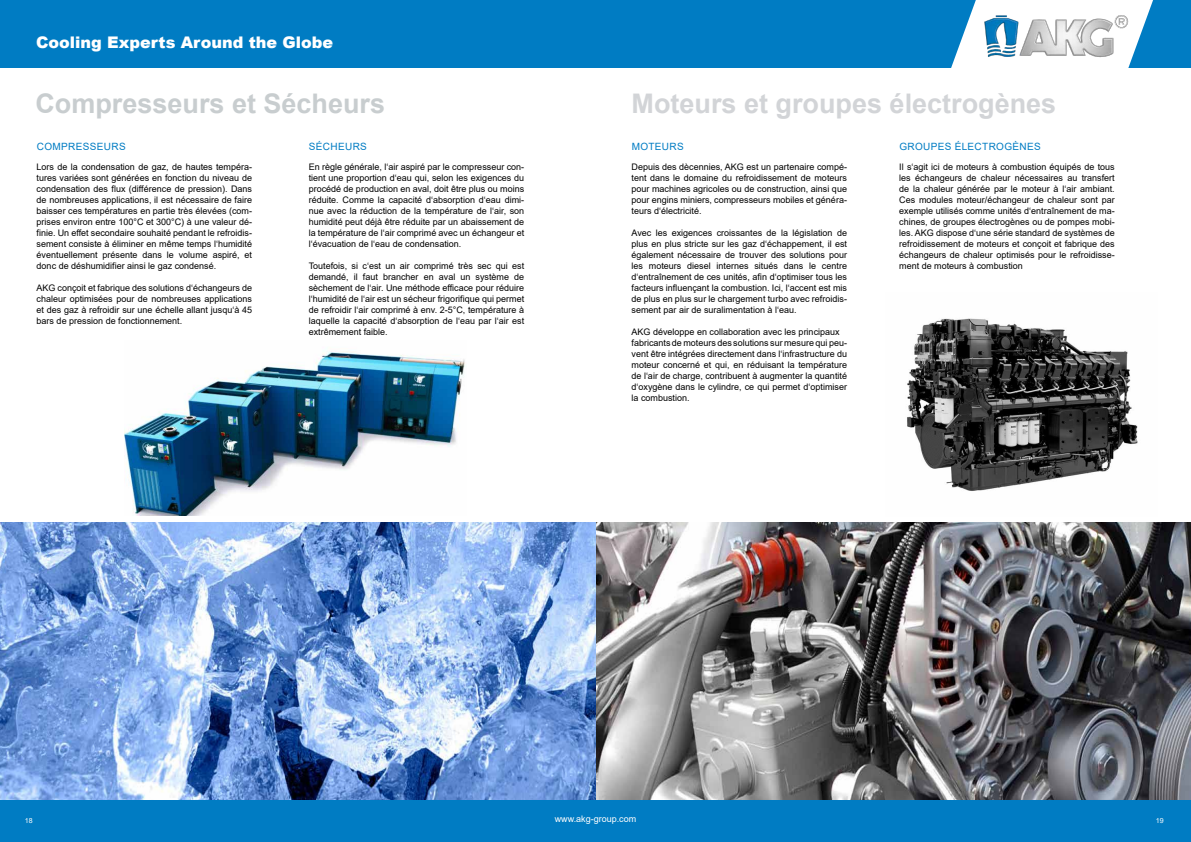
<style>
.page{position:relative;width:1191px;height:842px;background:#fff}
.page>*{position:absolute;margin:0;border:0;box-sizing:border-box;transform-origin:0 0}
.t1{font:700 27px "Arial";color:#d2d4d7}
.t2{font:700 27px "Arial";color:#c8cdcf}
.t3{font:900 16px "Arial";color:#fff}
.t4{font:10px "Arial";letter-spacing:.035em;color:#007cc3}
.t5{font:9px/11px "Arial";color:#000;text-align:justify}
.t6{font:9px "Arial";color:#fff}
.t7{font:7px "Arial";color:#fff}
</style>
<div class="page">
<div style="left:0;top:799px;width:1191px;height:43px;background:#007cc3"></div>
<div style="left:0;top:0;width:1191px;height:67px;background:#007cc3"></div>
<svg style="left:950px;top:0;width:203px;height:68px"></svg>
<img style="left:982px;top:13px;width:148px;height:46px">
<img style="left:0;top:523px;width:1191px;height:276px">
<img style="left:125px;top:351px;width:340px;height:165px">
<img style="left:907px;top:318px;width:231px;height:173px">
<h2 class="t3" style="left:36px;top:27px;width:299px">Cooling Experts Around the Globe</h2>
<h1 class="t2" style="left:35px;top:85px;width:351px">Compresseurs et Sécheurs</h1>
<h1 class="t1" style="left:631px;top:85px;width:426px">Moteurs et groupes électrogènes</h1>
<p class="t4" style="left:631px;top:140px;width:54px">MOTEURS</p>
<p class="t4" style="left:899px;top:140px;width:143px">GROUPES ÉLECTROGÈNES</p>
<p class="t5" style="left:631px;top:161px;width:217px">Depuis des dècennies, AKG est un partenaire compé&shy;tent dans le domaine du refroidissement de moteurs pour machines agricoles ou de construction, ainsi que pour engins miniers, compresseurs mobiles et généra&shy;teurs d‘électricité.</p>
<p class="t5" style="left:631px;top:227px;width:217px">Avec les exigences croissantes de la législation de plus en plus stricte sur les gaz d‘échappement, il est également nécessaire de trouver des solutions pour les moteurs diesel internes situés dans le centre d‘entraînement de ces unités, afin d‘optimiser tous les facteurs influençant la combustion. Ici, l‘accent est mis de plus en plus sur le chargement turbo avec refroidis&shy;sement par air de suralimentation à l‘eau.</p>
<p class="t5" style="left:631px;top:326px;width:217px;text-align:left">AKG développe en collaboration avec les principaux fabricants de moteurs des solutions sur mesure qui peu&shy;vent être intégrées directement dans l‘infrastructure du moteur concerné et qui, en réduisant la température de l‘air de charge, contribuent à augmenter la quantité d‘oxygène dans le cylindre, ce qui permet d‘optimiser la combustion.</p>
<p class="t4" style="left:37px;top:140px;width:90px">COMPRESSEURS</p>
<p class="t4" style="left:309px;top:140px;width:60px">SÉCHEURS</p>
<p class="t5" style="left:309px;top:161px;width:217px">En règle générale, l‘air aspiré par le compresseur con&shy;tient une proportion d‘eau qui, selon les exigences du procédé de production en aval, doit être plus ou moins réduite. Comme la capacité d‘absorption d‘eau dimi&shy;nue avec la réduction de la température de l‘air, son humidité peut déjà être réduite par un abaissement de la température de l‘air comprimé avec un échangeur et l‘évacuation de l‘eau de condensation.</p>
<p class="t5" style="left:309px;top:260px;width:217px">Toutefois, si c‘est un air comprimé très sec qui est demandé, il faut brancher en aval un système de sèchement de l‘air. Une méthode efficace pour réduire l‘humidité de l‘air est un sécheur frigorifique qui permet de refroidir l‘air comprimé à env. 2-5°C, température à laquelle la capacité d‘absorption de l‘eau par l‘air est extrêmement faible.</p>
<p class="t5" style="left:899px;top:161px;width:217px">Il s‘agit ici de moteurs à combustion équipés de tous les échangeurs de chaleur nécessaires au transfert de la chaleur générée par le moteur à l‘air ambiant.<br>Ces modules moteur/échangeur de chaleur sont par exemple utilisés comme unités d‘entraînement de ma&shy;chines, de groupes électrogènes ou de pompes mobi&shy;les. AKG dispose d‘une série standard de systèmes de refroidissement de moteurs et conçoit et fabrique des échangeurs de chaleur optimisés pour le refroidisse&shy;ment de moteurs à combustion</p>
<p class="t5" style="left:37px;top:161px;width:217px">Lors de la condensation de gaz, de hautes tempéra&shy;tures variées sont générées en fonction du niveau de condensation des flux (différence de pression). Dans de nombreuses applications, il est nécessaire de faire baisser ces températures en partie très élevées (com&shy;prises environ entre 100°C et 300°C) à une valeur dé&shy;finie. Un effet secondaire souhaité pendant le refroidis&shy;sement consiste à éliminer en même temps l‘humidité éventuellement présente dans le volume aspiré, et donc de déshumidifier ainsi le gaz condensé.</p>
<p class="t5" style="left:37px;top:282px;width:217px">AKG conçoit et fabrique des solutions d‘échangeurs de chaleur optimisées pour de nombreuses applications et des gaz à refroidir sur une échelle allant jusqu‘à 45 bars de pression de fonctionnement.</p>
<p class="t6" style="left:555px;top:813px;width:83px">www.akg-group.com</p>
<p class="t7" style="left:25px;top:815px;width:9px">18</p>
<p class="t7" style="left:1155px;top:815px;width:9px">19</p>
</div>
